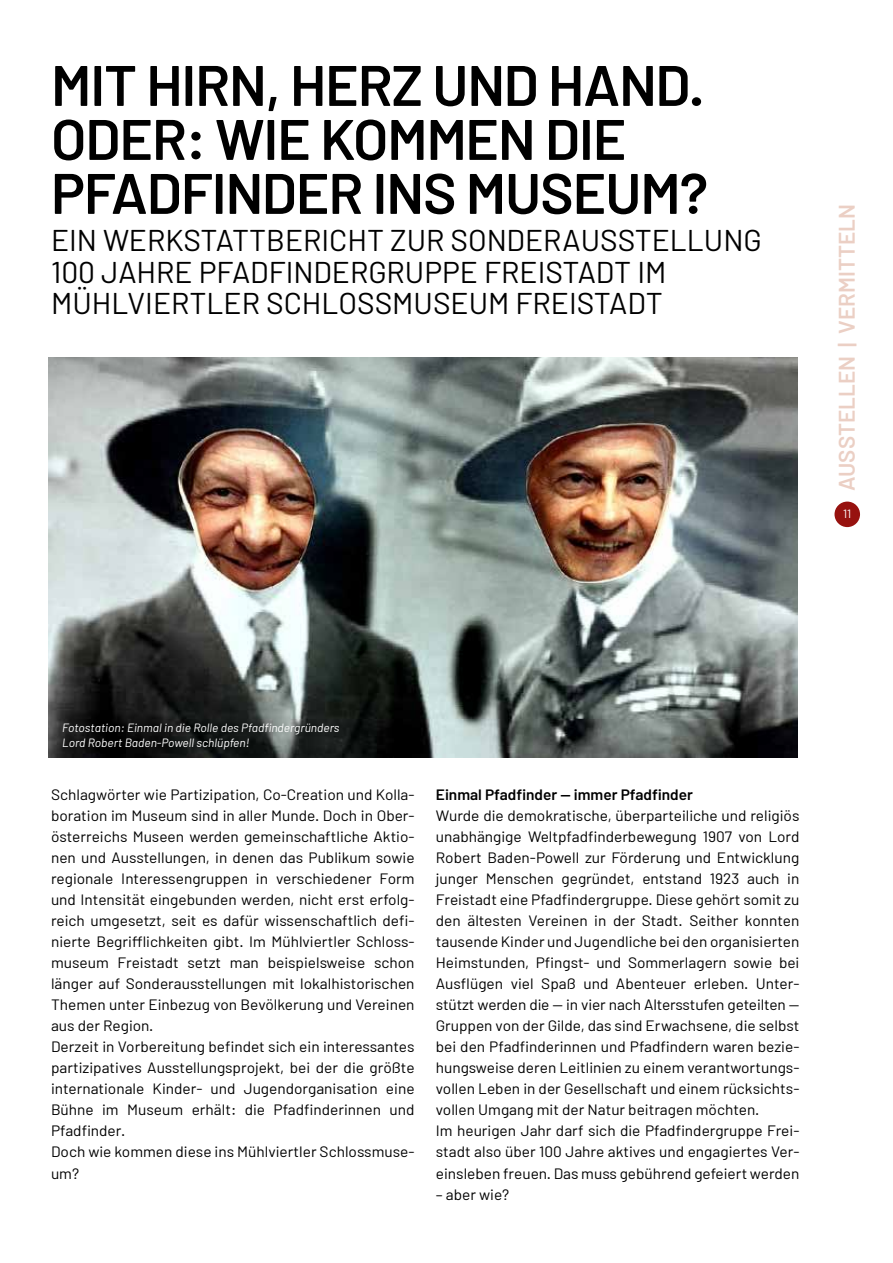
<style>
.page{position:relative;width:893px;height:1263px;background:#fff}
.page>*{position:absolute;margin:0;border:0;box-sizing:border-box;transform-origin:0 0}
.t1{font:600 57px/54px "Barlow";letter-spacing:-.02em;color:#000}
.t2{font:30px/31.5px "Barlow";color:#000}
.t3{font:600 22.5px "Barlow";color:#ebcfc4}
.t4{font:15px/21px "Barlow";color:#000}
.t5{font:600 15px "Barlow";color:#000}
.t6{font:italic 12px/14.4px "Barlow";color:#fff}
.t7{font:12px "Barlow";color:#fff}
</style>
<div class="page">
<div style="left:834px;top:502px;width:26px;height:25px;background:#97120f;border-radius:50%"></div>
<img style="left:49px;top:358px;width:748px;height:400px">
<h1 class="t1" style="left:51px;top:58px;width:659px">MIT HIRN, HERZ UND HAND.<br>ODER: WIE KOMMEN DIE<br>PFADFINDER INS MUSEUM?</h1>
<h2 class="t2" style="left:51px;top:224px;width:712px">EIN WERKSTATTBERICHT ZUR SONDERAUSSTELLUNG<br>100 JAHRE PFADFINDERGRUPPE FREISTADT IM<br>MÜHLVIERTLER SCHLOSSMUSEUM FREISTADT</h2>
<h3 class="t3" style="left:833px;top:491px;width:289px;rotate:-90deg">AUSSTELLEN | VERMITTELN</h3>
<p class="t7" style="left:843px;top:506px;width:10px">11</p>
<p class="t6" style="left:62px;top:720px;width:279px">Fotostation: Einmal in die Rolle des Pfadfindergründers<br>Lord Robert Baden-Powell schlüpfen!</p>
<p class="t4" style="left:51px;top:784px;width:365px">Schlagwörter wie Partizipation, Co-Creation und Kolla&shy;boration im Museum sind in aller Munde. Doch in Ober&shy;österreichs Museen werden gemeinschaftliche Aktio&shy;nen und Ausstellungen, in denen das Publikum sowie regionale Interessengruppen in verschiedener Form und Intensität eingebunden werden, nicht erst erfolg&shy;reich umgesetzt, seit es dafür wissenschaftlich defi&shy;nierte Begrifflichkeiten gibt. Im Mühlviertler Schloss&shy;museum Freistadt setzt man beispielsweise schon länger auf Sonderausstellungen mit lokalhistorischen Themen unter Einbezug von Bevölkerung und Vereinen aus der Region.<br>Derzeit in Vorbereitung befindet sich ein interessantes partizipatives Ausstellungsprojekt, bei der die größte internationale Kinder- und Jugendorganisation eine Bühne im Museum erhält: die Pfadfinderinnen und Pfadfinder.<br>Doch wie kommen diese ins Mühlviertler Schlossmuse&shy;um?</p>
<p class="t5" style="left:436px;top:785px;width:259px">Einmal Pfadfinder — immer Pfadfinder</p>
<p class="t4" style="left:436px;top:805px;width:365px">Wurde die demokratische, überparteiliche und religiös unabhängige Weltpfadfinderbewegung 1907 von Lord Robert Baden-Powell zur Förderung und Entwicklung junger Menschen gegründet, entstand 1923 auch in Freistadt eine Pfadfindergruppe. Diese gehört somit zu den ältesten Vereinen in der Stadt. Seither konnten tausende Kinder und Jugendliche bei den organisierten Heimstunden, Pfingst- und Sommerlagern sowie bei Ausflügen viel Spaß und Abenteuer erleben. Unter&shy;stützt werden die — in vier nach Altersstufen geteilten — Gruppen von der Gilde, das sind Erwachsene, die selbst bei den Pfadfinderinnen und Pfadfindern waren bezie&shy;hungsweise deren Leitlinien zu einem verantwortungs&shy;vollen Leben in der Gesellschaft und einem rücksichts&shy;vollen Umgang mit der Natur beitragen möchten.<br>Im heurigen Jahr darf sich die Pfadfindergruppe Frei&shy;stadt also über 100 Jahre aktives und engagiertes Ver&shy;einsleben freuen. Das muss gebührend gefeiert werden</p>
<p class="t4" style="left:436px;top:1183px;width:75px">– aber wie?</p>
</div>
